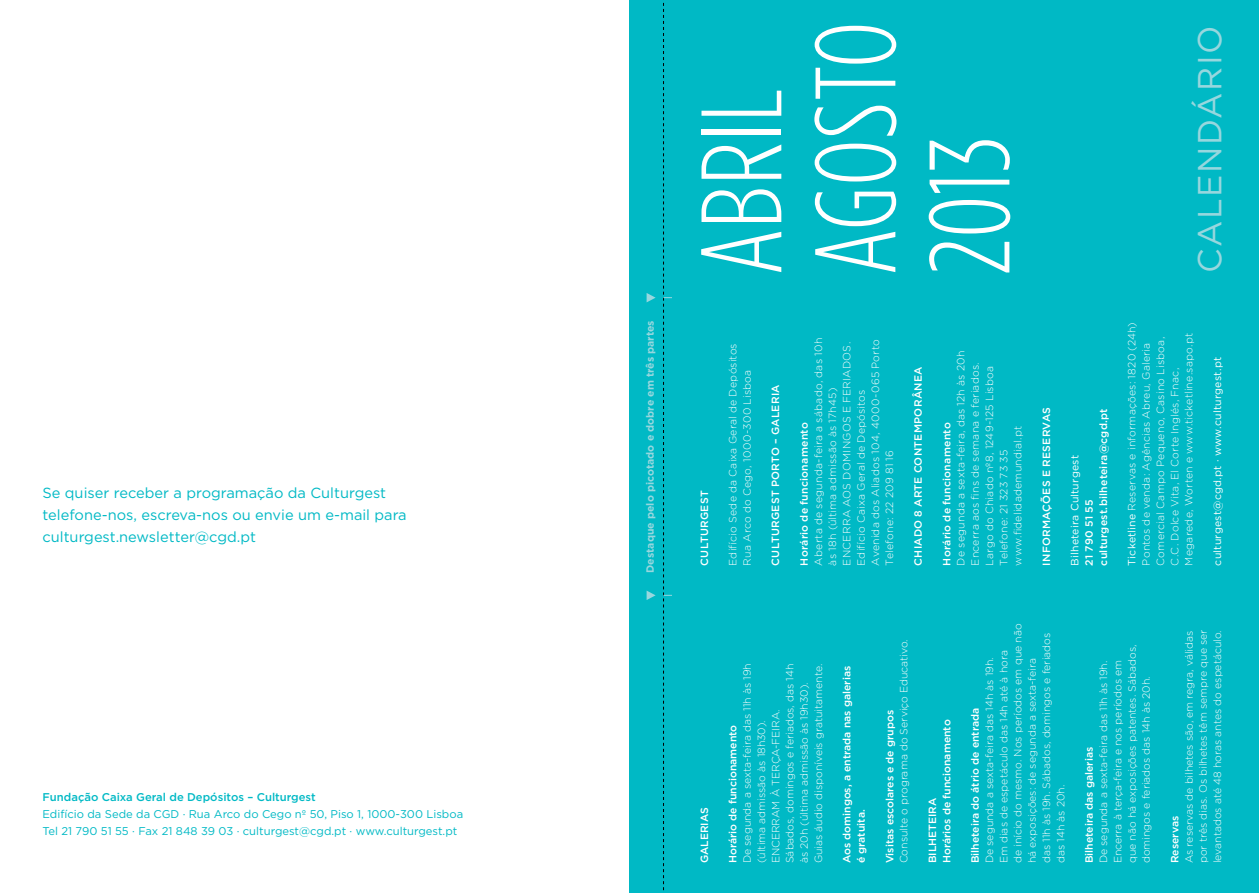
<style>
.page{position:relative;width:1259px;height:893px;background:#fff}
.page>*{position:absolute;margin:0;border:0;box-sizing:border-box;transform-origin:0 0}
.t1{font:300 114px/114px "Gotham Condensed";color:#fff}
.t2{font:33.3px "Gotham";letter-spacing:.045em;color:#97d7de}
.t3{font:14.7px/21.9px "Gotham";color:#00b9c5}
.t4{font:11.25px/16.8px "Gotham";color:#00b9c5}
.t5{font:500 11.25px "Gotham";color:#00b9c5}
.t6{font:300 10.5px/14.2px "Gotham";color:#fff}
.t7{font:300 10.5px/14.2px "Gotham";letter-spacing:.02em;color:#fff}
.t8{font:500 10.5px/14.2px "Gotham";color:#fff}
.t9{font:500 10.5px "Gotham";letter-spacing:.025em;color:#fff}
.t10{font:10.5px "Gotham";letter-spacing:.02em;color:#fff}
.t11{font:700 10.5px "Gotham";color:#97d7de}
.t12{font:500 10.5px/14.2px "Gotham";letter-spacing:.02em;color:#fff}
.t13{font:500 10.5px "Gotham";letter-spacing:.03em;color:#fff}
.s1{font-weight:400}
</style>
<div class="page">
<div style="left:629px;top:0;width:630px;height:893px;background:#00b9c5"></div>
<svg style="left:663px;top:2px;width:9px;height:889px"></svg>
<svg style="left:646px;top:591px;width:9px;height:9px"></svg>
<svg style="left:646px;top:293px;width:9px;height:9px"></svg>
<h3 class="t3" style="left:43px;top:482px;width:366px">Se quiser receber a programação da Culturgest telefone-nos, escreva-nos ou envie um e-mail para culturgest.newsletter@cgd.pt</h3>
<p class="t5" style="left:43px;top:790px;width:275px">Fundação Caixa Geral de Depósitos – Culturgest</p>
<p class="t4" style="left:43px;top:805px;width:422px">Edifício da Sede da CGD · Rua Arco do Cego nº 50, Piso 1, 1000-300 Lisboa<br>Tel 21 790 51 55 · Fax 21 848 39 03 · culturgest@cgd.pt · www.culturgest.pt</p>
<p class="t11" style="left:643px;top:573px;width:254px;rotate:-90deg">Destaque pelo picotado e dobre em três partes</p>
<h1 class="t1" style="left:683px;top:275px;width:255px;rotate:-90deg">ABRIL<br>AGOSTO<br>2013</h1>
<h2 class="t2" style="left:1188px;top:273px;width:249px;rotate:-90deg">CALENDÁRIO</h2>
<p class="t9" style="left:697px;top:566px;width:77px;rotate:-90deg">CULTURGEST</p>
<p class="t7" style="left:725px;top:566px;width:224px;rotate:-90deg">Edifício Sede da Caixa Geral de Depósitos<br>Rua Arco do Cego, 1000-300 Lisboa</p>
<p class="t9" style="left:768px;top:566px;width:182px;rotate:-90deg">CULTURGEST PORTO – GALERIA</p>
<p class="t7" style="left:811px;top:566px;width:229px;rotate:-90deg">Aberta de segunda-feira a sábado, das 10h às 18h (última admissão às 17h45)<br>ENCERRA AOS DOMINGOS E FERIADOS.<br>Edifício Caixa Geral de Depósitos<br>Avenida dos Aliados 104, 4000-065 Porto Telefone: 22 209 81 16</p>
<p class="t9" style="left:797px;top:566px;width:145px;rotate:-90deg">Horário de funcionamento</p>
<p class="t9" style="left:911px;top:566px;width:201px;rotate:-90deg">CHIADO 8 ARTE CONTEMPORÂNEA</p>
<p class="t7" style="left:953px;top:566px;width:216px;rotate:-90deg">De segunda a sexta-feira, das 12h às 20h<br>Encerra aos fins de semana e feriados.<br>Largo do Chiado nº8, 1249-125 Lisboa<br>Telefone: 21 323 73 35 www.fidelidademundial.pt</p>
<p class="t9" style="left:939px;top:566px;width:145px;rotate:-90deg">Horário de funcionamento</p>
<p class="t13" style="left:1039px;top:566px;width:160px;rotate:-90deg">INFORMAÇÕES E RESERVAS</p>
<p class="t12" style="left:1082px;top:566px;width:159px;rotate:-90deg">21 790 51 55 culturgest.bilheteira@cgd.pt</p>
<p class="t10" style="left:1068px;top:566px;width:112px;rotate:-90deg">Bilheteira Culturgest</p>
<p class="t7" style="left:1124px;top:566px;width:245px;rotate:-90deg"><span class="s1">Ticketline</span> Reservas e informações: 1820 (24h)<br>Pontos de venda: Agências Abreu, Galeria Comercial Campo Pequeno, Casino Lisboa, C.C. Dolce Vita, El Corte Inglés, Fnac, Megarede, Worten e www.ticketline.sapo.pt</p>
<p class="t10" style="left:1210px;top:566px;width:210px;rotate:-90deg">culturgest@cgd.pt · www.culturgest.pt</p>
<p class="t8" style="left:697px;top:863px;width:57px;rotate:-90deg">GALERIAS</p>
<p class="t6" style="left:739px;top:863px;width:202px;rotate:-90deg">De segunda a sexta-feira das 11h às 19h (última admissão às 18h30).<br>ENCERRAM À TERÇA-FEIRA.<br>Sábados, domingos e feriados, das 14h às 20h (última admissão às 19h30).<br>Guias áudio disponíveis gratuitamente.</p>
<p class="t8" style="left:839px;top:863px;width:199px;rotate:-90deg">Aos domingos, a entrada nas galerias é gratuita.</p>
<p class="t8" style="left:725px;top:863px;width:140px;rotate:-90deg">Horário de funcionamento</p>
<p class="t6" style="left:896px;top:863px;width:225px;rotate:-90deg">Consulte o programa do Serviço Educativo.</p>
<p class="t8" style="left:882px;top:863px;width:155px;rotate:-90deg">Visitas escolares e de grupos</p>
<p class="t6" style="left:982px;top:863px;width:241px;rotate:-90deg">De segunda a sexta-feira das 14h às 19h.<br>Em dias de espetáculo das 14h até à hora<br>de início do mesmo. Nos períodos em que não há exposições: de segunda a sexta-feira<br>das 11h às 19h. Sábados, domingos e feriados das 14h às 20h.</p>
<p class="t8" style="left:925px;top:863px;width:145px;rotate:-90deg">BILHETEIRA<br>Horários de funcionamento</p>
<p class="t8" style="left:968px;top:863px;width:157px;rotate:-90deg">Bilheteira do átrio de entrada</p>
<p class="t6" style="left:1096px;top:863px;width:220px;rotate:-90deg">De segunda a sexta-feira das 11h às 19h.<br>Encerra à terça-feira e nos períodos em que não há exposições patentes. Sábados, domingos e feriados das 14h às 20h.</p>
<p class="t8" style="left:1082px;top:863px;width:118px;rotate:-90deg">Bilheteira das galerias</p>
<p class="t6" style="left:1181px;top:863px;width:235px;text-align:justify;rotate:-90deg">As reservas de bilhetes são, em regra, válidas por três dias. Os bilhetes têm sempre que ser levantados até 48 horas antes do espetáculo.</p>
<p class="t8" style="left:1167px;top:863px;width:49px;rotate:-90deg">Reservas</p>
</div>
